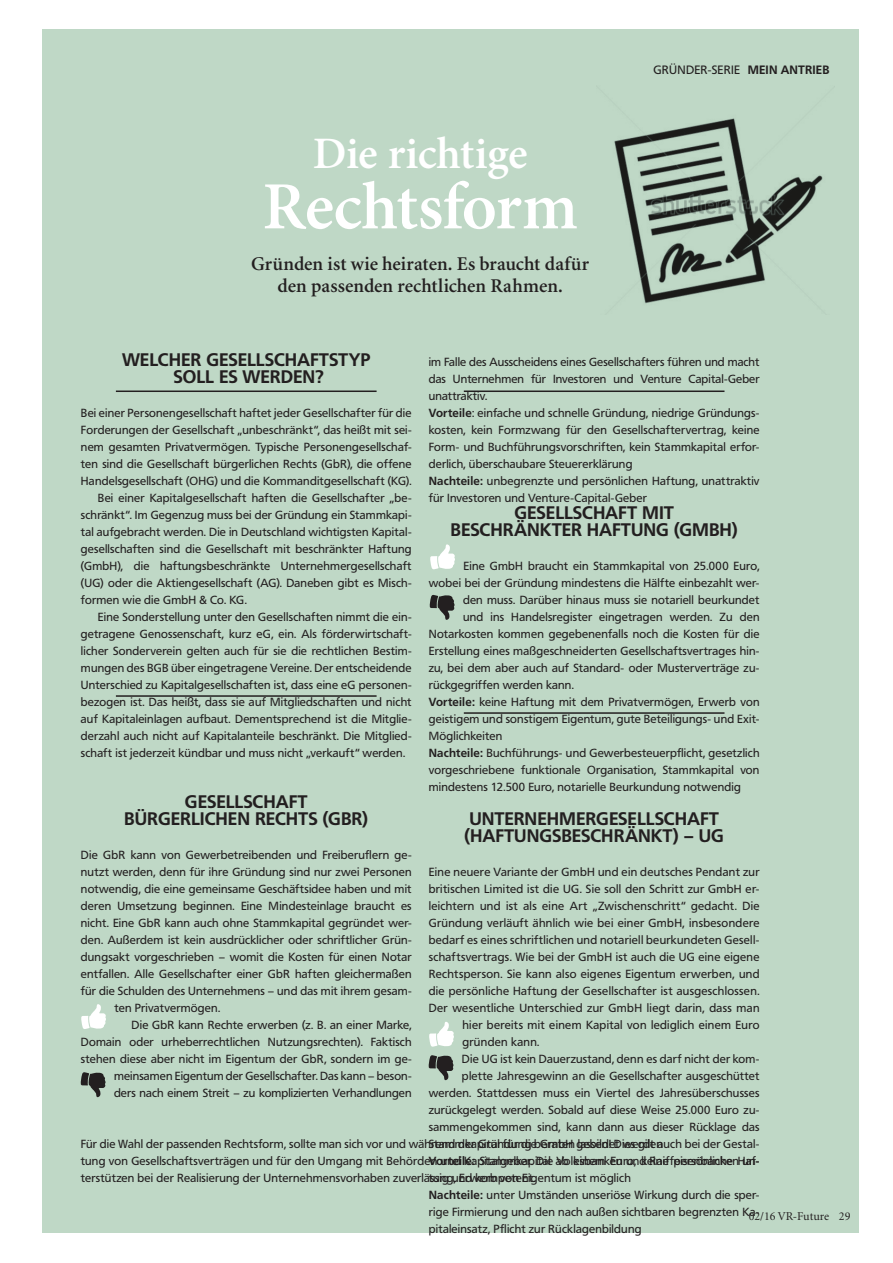
<style>
.page{position:relative;width:893px;height:1263px;background:#fff}
.page>*{position:absolute;margin:0;border:0;box-sizing:border-box;transform-origin:0 0}
.Headline{font:600 67.5px "Minion Pro";letter-spacing:-.015em;color:#fff}
.Headline-2{font:600 45px "Minion Pro";letter-spacing:-.01em;color:#fff}
.Vorspann{font:600 19.5px "Minion";color:#231f20}
.t1{font:700 18px/17px "Frutiger VR";color:#231f20;text-align:center}
.t2{font:12px "Frutiger VR";letter-spacing:.015em;color:#231f20}
.t3{font:12px "Minion";color:#231f20}
.t4{font:700 12px "Frutiger VR";letter-spacing:.015em;color:#231f20}
.Info{font:11.7px/17px "Frutiger VR";letter-spacing:.015em;color:#231f20;text-align:justify}
.s1{font-weight:700}
.s2{font-weight:400}
</style>
<div class="page">
<div style="left:43px;top:30px;width:816px;height:1203px;background:#bfd8c6"></div>
<hr style="left:464px;top:390px;width:260px;height:2px;background:#231f20">
<hr style="left:464px;top:712px;width:260px;height:2px;background:#231f20">
<hr style="left:116px;top:695px;width:261px;height:2px;background:#231f20">
<hr style="left:116px;top:390px;width:261px;height:2px;background:#231f20">
<img style="left:614px;top:118px;width:209px;height:186px">
<svg style="left:81px;top:1004px;width:25px;height:25px"></svg>
<svg style="left:81px;top:1072px;width:25px;height:25px"></svg>
<svg style="left:430px;top:544px;width:25px;height:26px"></svg>
<svg style="left:430px;top:594px;width:25px;height:26px"></svg>
<svg style="left:429px;top:1022px;width:25px;height:25px"></svg>
<svg style="left:428px;top:1055px;width:26px;height:25px"></svg>
<p class="t2" style="left:653px;top:63px;width:177px">GRÜNDER-SERIE <span class="s1">MEIN ANTRIEB</span></p>
<p class="t4" style="left:704px;top:62px;width:127px"><span class="s2">GRÜNDER</span> MEIN WELT</p>
<p class="Headline-2" style="left:313px;top:123px;width:216px">Die richtige</p>
<p class="Headline" style="left:262px;top:160px;width:317px">Rechtsform</p>
<p class="Vorspann" style="left:251px;top:254px;width:340px">Gründen ist wie heiraten. Es braucht dafür</p>
<p class="Vorspann" style="left:278px;top:276px;width:287px">den passenden rechtlichen Rahmen.</p>
<p class="t1" style="left:122px;top:351px;width:250px">WELCHER GESELLSCHAFTSTYP<br>SOLL ES WERDEN?</p>
<p class="Info" style="left:81px;top:404px;width:332px">Bei einer Personengesellschaft haftet jeder Gesellschafter für die Forderungen der Gesellschaft „unbeschränkt“, das heißt mit sei&shy;nem gesamten Privatvermögen. Typische Personengesellschaf&shy;ten sind die Gesellschaft bürgerlichen Rechts (GbR), die offene Handelsgesellschaft (OHG) und die Kommanditgesellschaft (KG).</p>
<p class="Info" style="left:81px;top:489px;width:332px;text-indent:17px">Bei einer Kapitalgesellschaft haften die Gesellschafter „be&shy;schränkt“. Im Gegenzug muss bei der Gründung ein Stammkapi&shy;tal aufgebracht werden. Die in Deutschland wichtigsten Kapital&shy;gesellschaften sind die Gesellschaft mit beschränkter Haftung (GmbH), die haftungsbeschränkte Unternehmergesellschaft (UG) oder die Aktiengesellschaft (AG). Daneben gibt es Misch&shy;formen wie die GmbH &amp; Co. KG.</p>
<p class="Info" style="left:81px;top:608px;width:332px;text-indent:17px">Eine Sonderstellung unter den Gesellschaften nimmt die ein&shy;getragene Genossenschaft, kurz eG, ein. Als förderwirtschaft&shy;licher Sonderverein gelten auch für sie die rechtlichen Bestim&shy;mungen des BGB über eingetragene Vereine. Der entscheidende Unterschied zu Kapitalgesellschaften ist, dass eine eG personen&shy;bezogen ist. Das heißt, dass sie auf Mitgliedschaften und nicht auf Kapitaleinlagen aufbaut. Dementsprechend ist die Mitglie&shy;derzahl auch nicht auf Kapitalanteile beschränkt. Die Mitglied&shy;schaft ist jederzeit kündbar und muss nicht „verkauft“ werden.</p>
<p class="t1" style="left:185px;top:793px;width:124px">GESELLSCHAFT</p>
<p class="t1" style="left:124px;top:810px;width:246px">BÜRGERLICHEN RECHTS (GBR)</p>
<p class="Info" style="left:81px;top:846px;width:332px">Die GbR kann von Gewerbetreibenden und Freiberuflern ge-</p>
<p class="Info" style="left:81px;top:863px;width:332px">nutzt werden, denn für ihre Gründung sind nur zwei Personen</p>
<p class="Info" style="left:81px;top:881px;width:332px">notwendig, die eine gemeinsame Geschäftsidee haben und mit</p>
<p class="Info" style="left:81px;top:898px;width:332px">deren Umsetzung beginnen. Eine Mindesteinlage braucht es</p>
<p class="Info" style="left:81px;top:915px;width:332px">nicht. Eine GbR kann auch ohne Stammkapital gegründet wer-</p>
<p class="Info" style="left:81px;top:932px;width:332px">den. Außerdem ist kein ausdrücklicher oder schriftlicher Grün-</p>
<p class="Info" style="left:81px;top:949px;width:332px">dungsakt vorgeschrieben – womit die Kosten für einen Notar</p>
<p class="Info" style="left:81px;top:966px;width:332px">entfallen. Alle Gesellschafter einer GbR haften gleichermaßen</p>
<p class="Info" style="left:81px;top:983px;width:332px">für die Schulden des Unternehmens – und das mit ihrem gesam-</p>
<p class="Info" style="left:115px;top:1000px;width:107px">ten Privatvermögen.</p>
<p class="Info" style="left:81px;top:1017px;width:332px;text-align:right">Die GbR kann Rechte erwerben (z. B. an einer Marke,<br>Domain oder urheberrechtlichen Nutzungsrechten). Faktisch stehen diese aber nicht im Eigentum der GbR, sondern im ge&shy;meinsamen Eigentum der Gesellschafter. Das kann – beson-<br>ders nach einem Streit – zu komplizierten Verhandlungen</p>
<p class="Info" style="left:429px;top:353px;width:332px">im Falle des Ausscheidens eines Gesellschafters führen und macht das Unternehmen für Investoren und Venture Capital-Geber unattraktiv.</p>
<p class="Info" style="left:429px;top:404px;width:332px"><span class="s1">Vorteile</span>: einfache und schnelle Gründung, niedrige Gründungs&shy;kosten, kein Formzwang für den Gesellschaftervertrag, keine Form- und Buchführungsvorschriften, kein Stammkapital erfor&shy;derlich, überschaubare Steuererklärung</p>
<p class="Info" style="left:429px;top:472px;width:332px"><span class="s1">Nachteile:</span> unbegrenzte und persönlichen Haftung, unattraktiv für Investoren und Venture-Capital-Geber</p>
<p class="t1" style="left:514px;top:504px;width:161px">GESELLSCHAFT MIT</p>
<p class="t1" style="left:450px;top:521px;width:289px">BESCHRÄNKTER HAFTUNG (GMBH)</p>
<p class="Info" style="left:463px;top:557px;width:298px">Eine GmbH braucht ein Stammkapital von 25.000 Euro,</p>
<p class="Info" style="left:429px;top:574px;width:332px">wobei bei der Gründung mindestens die Hälfte einbezahlt wer-</p>
<p class="Info" style="left:463px;top:591px;width:298px">den muss. Darüber hinaus muss sie notariell beurkundet</p>
<p class="Info" style="left:463px;top:608px;width:298px">und ins Handelsregister eingetragen werden. Zu den</p>
<p class="Info" style="left:429px;top:625px;width:332px">Notarkosten kommen gegebenenfalls noch die Kosten für die</p>
<p class="Info" style="left:429px;top:642px;width:332px">Erstellung eines maßgeschneiderten Gesellschaftsvertrages hin-</p>
<p class="Info" style="left:429px;top:659px;width:332px">zu, bei dem aber auch auf Standard- oder Musterverträge zu-</p>
<p class="Info" style="left:429px;top:676px;width:147px">rückgegriffen werden kann.</p>
<p class="Info" style="left:429px;top:693px;width:332px"><span class="s1">Vorteile:</span> keine Haftung mit dem Privatvermögen, Erwerb von geistigem und sonstigem Eigentum, gute Beteiligungs- und Exit-Möglichkeiten</p>
<p class="Info" style="left:429px;top:744px;width:332px"><span class="s1">Nachteile:</span> Buchführungs- und Gewerbesteuerpflicht, gesetzlich vorgeschriebene funktionale Organisation, Stammkapital von mindestens 12.500 Euro, notarielle Beurkundung notwendig</p>
<p class="t1" style="left:469px;top:810px;width:251px">UNTERNEHMERGESELLSCHAFT</p>
<p class="t1" style="left:464px;top:827px;width:261px">(HAFTUNGSBESCHRÄNKT) – UG</p>
<p class="Info" style="left:429px;top:863px;width:332px">Eine neuere Variante der GmbH und ein deutsches Pendant zur</p>
<p class="Info" style="left:429px;top:881px;width:332px">britischen Limited ist die UG. Sie soll den Schritt zur GmbH er-</p>
<p class="Info" style="left:429px;top:898px;width:332px">leichtern und ist als eine Art „Zwischenschritt“ gedacht. Die</p>
<p class="Info" style="left:429px;top:915px;width:332px">Gründung verläuft ähnlich wie bei einer GmbH, insbesondere</p>
<p class="Info" style="left:429px;top:932px;width:332px">bedarf es eines schriftlichen und notariell beurkundeten Gesell-</p>
<p class="Info" style="left:429px;top:949px;width:332px">schaftsvertrags. Wie bei der GmbH ist auch die UG eine eigene</p>
<p class="Info" style="left:429px;top:966px;width:332px">Rechtsperson. Sie kann also eigenes Eigentum erwerben, und</p>
<p class="Info" style="left:429px;top:983px;width:332px">die persönliche Haftung der Gesellschafter ist ausgeschlossen.</p>
<p class="Info" style="left:429px;top:1000px;width:332px">Der wesentliche Unterschied zur GmbH liegt darin, dass man</p>
<p class="Info" style="left:462px;top:1017px;width:299px">hier bereits mit einem Kapital von lediglich einem Euro</p>
<p class="Info" style="left:462px;top:1034px;width:79px">gründen kann.</p>
<p class="Info" style="left:462px;top:1051px;width:299px">Die UG ist kein Dauerzustand, denn es darf nicht der kom-</p>
<p class="Info" style="left:462px;top:1068px;width:299px">plette Jahresgewinn an die Gesellschafter ausgeschüttet</p>
<p class="Info" style="left:429px;top:1085px;width:332px">werden. Stattdessen muss ein Viertel des Jahresüberschusses</p>
<p class="Info" style="left:429px;top:1102px;width:332px">zurückgelegt werden. Sobald auf diese Weise 25.000 Euro zu-</p>
<p class="Info" style="left:429px;top:1119px;width:332px">sammengekommen sind, kann dann aus dieser Rücklage das</p>
<p class="Info" style="left:429px;top:1136px;width:236px">Stammkapital für die GmbH gebildet werden</p>
<p class="Info" style="left:429px;top:1153px;width:329px"><span class="s1">Vorteile:</span> Stammkapital ab einem Euro, keine persönlich Haf tung, Erwerb von Eigentum ist möglich</p>
<p class="Info" style="left:429px;top:1187px;width:332px"><span class="s1">Nachteile:</span> unter Umständen unseriöse Wirkung durch die sper&shy;rige Firmierung und den nach außen sichtbaren begrenzten Ka&shy;pitaleinsatz, Pflicht zur Rücklagenbildung</p>
<p class="Info" style="left:81px;top:1136px;width:680px">Für die Wahl der passenden Rechtsform, sollte man sich vor und während der Gründung beraten lassen! Dies gilt auch bei der Gestal&shy;tung von Gesellschaftsverträgen und für den Umgang mit Behörden und Kapitalgeber. Die Volksbanken und Raiffeisenbanken un&shy;terstützen bei der Realisierung der Unternehmensvorhaben zuverlässig und kompetent.</p>
<p class="t3" style="left:749px;top:1210px;width:82px">02/16 VR-Future</p>
<p class="t3" style="left:839px;top:1210px;width:13px">29</p>
</div>
